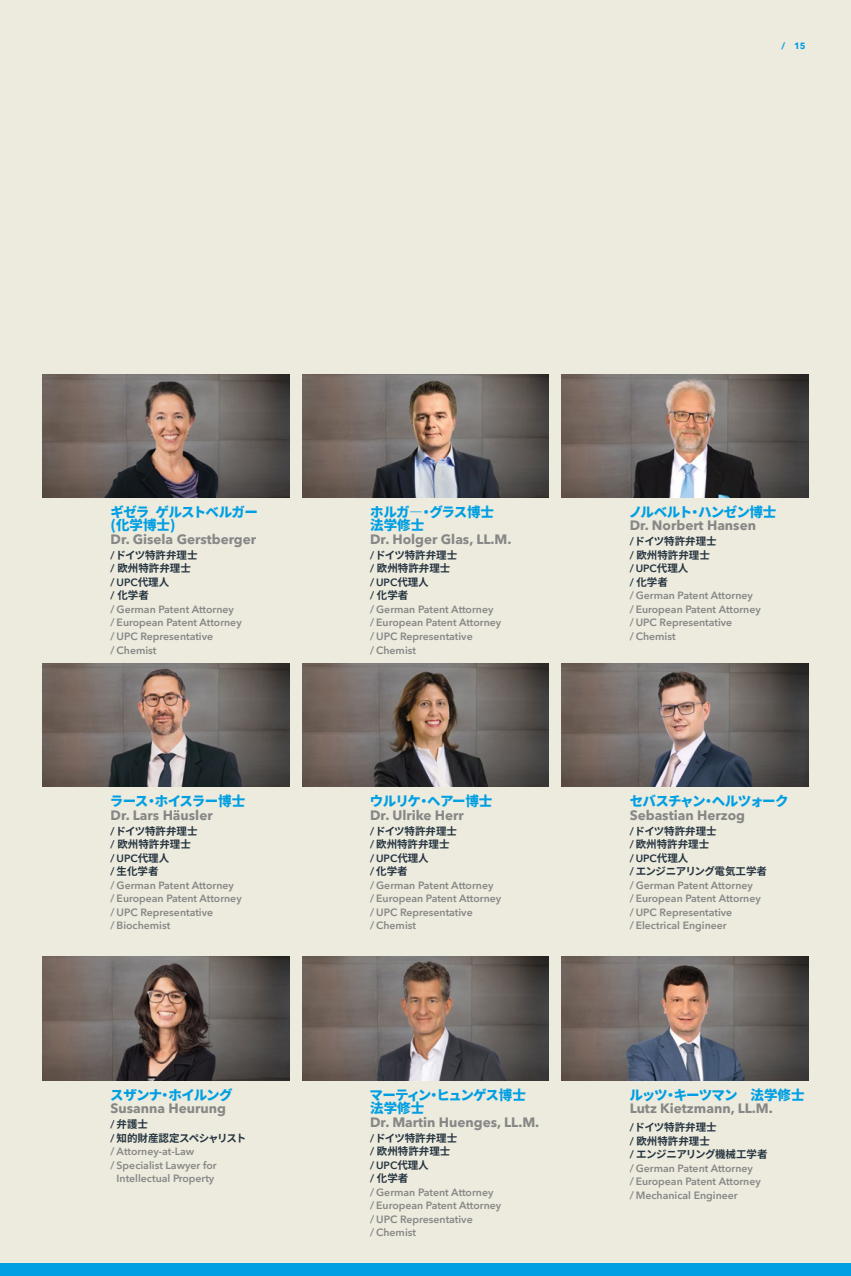
<style>
.page{position:relative;width:851px;height:1276px;background:#fff}
.page>*{position:absolute;margin:0;border:0;box-sizing:border-box;transform-origin:0 0}
.t1{font:700 13.5px "Avenir Next LT Pro";color:#878787}
.t2{font:800 13.5px/13.5px "Source Han Sans";letter-spacing:-.05em;color:#009fe3}
.t3{font:800 13.5px/13.5px "Source Han Sans";letter-spacing:-.015em;color:#009fe3}
.t4{font:600 10.5px/13.5px "Avenir Next LT Pro";color:#878787}
.t5{font:700 10.5px/13.5px "Source Han Sans";color:#253441}
.t6{font:600 10.5px "Avenir Next LT Pro";color:#253441}
.t7{font:700 10.5px "Source Han Sans";letter-spacing:-.045em;color:#253441}
.t8{font:700 9px "Avenir Next LT Pro";color:#009fe3}
.s1{font-family:"Avenir Next LT Pro";font-weight:600}
.s2{font-family:"Source Han Sans";font-weight:700}
</style>
<div class="page">
<div style="left:0;top:0;width:850px;height:1276px;background:#edebdd"></div>
<div style="left:0;top:1263px;width:850px;height:13px;background:#009fe3"></div>
<img style="left:302px;top:374px;width:247px;height:123px">
<img style="left:561px;top:374px;width:247px;height:123px">
<img style="left:43px;top:663px;width:246px;height:124px">
<img style="left:302px;top:663px;width:247px;height:124px">
<img style="left:43px;top:957px;width:246px;height:123px">
<img style="left:302px;top:957px;width:247px;height:123px">
<img style="left:561px;top:663px;width:247px;height:124px">
<img style="left:561px;top:957px;width:247px;height:123px">
<img style="left:43px;top:374px;width:246px;height:123px">
<p class="t8" style="left:781px;top:41px;width:26px">/ 15</p>
<p class="t2" style="left:111px;top:505px;width:149px">ギゼラ ゲルストベルガー(化学博士)</p>
<p class="t1" style="left:111px;top:531px;width:147px">Dr. Gisela Gerstberger</p>
<p class="t5" style="left:111px;top:548px;width:88px"><span class="s1">/</span> ドイツ特許弁理士<span class="s1">/</span> 欧州特許弁理士</p>
<p class="t6" style="left:111px;top:576px;width:60px">/ UPC<span class="s2">代理人</span></p>
<p class="t5" style="left:111px;top:589px;width:40px"><span class="s1">/</span> 化学者</p>
<p class="t4" style="left:111px;top:602px;width:133px">/ German Patent Attorney<br>/ European Patent Attorney / UPC Representative<br>/ Chemist</p>
<p class="t2" style="left:110px;top:794px;width:137px">ラース・ホイスラー博士</p>
<p class="t1" style="left:111px;top:806px;width:104px">Dr. Lars Häusler</p>
<p class="t5" style="left:111px;top:824px;width:88px"><span class="s1">/</span> ドイツ特許弁理士<span class="s1">/</span> 欧州特許弁理士</p>
<p class="t6" style="left:111px;top:851px;width:60px">/ UPC<span class="s2">代理人</span></p>
<p class="t5" style="left:111px;top:865px;width:49px"><span class="s1">/</span> 生化学者</p>
<p class="t4" style="left:111px;top:878px;width:133px">/ German Patent Attorney<br>/ European Patent Attorney / UPC Representative<br>/ Biochemist</p>
<p class="t2" style="left:110px;top:1088px;width:124px">スザンナ・ホイルング</p>
<p class="t1" style="left:111px;top:1100px;width:117px">Susanna Heurung</p>
<p class="t5" style="left:111px;top:1117px;width:137px"><span class="s1">/</span> 弁護士<br><span class="s1">/</span> 知的財産認定スペシャリスト</p>
<p class="t4" style="left:111px;top:1144px;width:85px">/ Attorney-at-Law</p>
<p class="t4" style="left:111px;top:1158px;width:107px">/ Specialist Lawyer for</p>
<p class="t4" style="left:117px;top:1171px;width:99px">Intellectual Property</p>
<p class="t3" style="left:370px;top:505px;width:139px">ホルガ―・グラス博士　法学修士</p>
<p class="t1" style="left:370px;top:531px;width:143px">Dr. Holger Glas, LL.M.</p>
<p class="t5" style="left:370px;top:548px;width:88px"><span class="s1">/</span> ドイツ特許弁理士<span class="s1">/</span> 欧州特許弁理士</p>
<p class="t6" style="left:370px;top:576px;width:60px">/ UPC<span class="s2">代理人</span></p>
<p class="t5" style="left:370px;top:589px;width:40px"><span class="s1">/</span> 化学者</p>
<p class="t4" style="left:370px;top:602px;width:133px">/ German Patent Attorney<br>/ European Patent Attorney / UPC Representative<br>/ Chemist</p>
<p class="t2" style="left:370px;top:794px;width:124px">ウルリケ・ヘアー博士</p>
<p class="t1" style="left:370px;top:806px;width:95px">Dr. Ulrike Herr</p>
<p class="t5" style="left:370px;top:824px;width:88px"><span class="s1">/</span> ドイツ特許弁理士<span class="s1">/</span> 欧州特許弁理士</p>
<p class="t6" style="left:370px;top:851px;width:60px">/ UPC<span class="s2">代理人</span></p>
<p class="t5" style="left:370px;top:865px;width:39px"><span class="s1">/</span> 化学者</p>
<p class="t4" style="left:370px;top:878px;width:133px">/ German Patent Attorney<br>/ European Patent Attorney / UPC Representative<br>/ Chemist</p>
<p class="t2" style="left:369px;top:1088px;width:171px">マーティン・ヒュンゲス博士　法学修士</p>
<p class="t1" style="left:370px;top:1113px;width:171px">Dr. Martin Huenges, LL.M.</p>
<p class="t5" style="left:370px;top:1131px;width:88px"><span class="s1">/</span> ドイツ特許弁理士<span class="s1">/</span> 欧州特許弁理士</p>
<p class="t6" style="left:370px;top:1158px;width:60px">/ UPC<span class="s2">代理人</span></p>
<p class="t5" style="left:370px;top:1171px;width:40px"><span class="s1">/</span> 化学者</p>
<p class="t4" style="left:370px;top:1185px;width:133px">/ German Patent Attorney<br>/ European Patent Attorney / UPC Representative<br>/ Chemist</p>
<p class="t2" style="left:628px;top:505px;width:149px">ノルベルト・ハンゼン博士</p>
<p class="t1" style="left:629px;top:517px;width:128px">Dr. Norbert Hansen</p>
<p class="t5" style="left:629px;top:535px;width:88px"><span class="s1">/</span> ドイツ特許弁理士<span class="s1">/</span> 欧州特許弁理士</p>
<p class="t6" style="left:629px;top:562px;width:60px">/ UPC<span class="s2">代理人</span></p>
<p class="t5" style="left:629px;top:575px;width:40px"><span class="s1">/</span> 化学者</p>
<p class="t4" style="left:629px;top:589px;width:133px">/ German Patent Attorney<br>/ European Patent Attorney / UPC Representative<br>/ Chemist</p>
<p class="t2" style="left:629px;top:794px;width:160px">セバスチャン・ヘルツォーク</p>
<p class="t1" style="left:629px;top:806px;width:117px">Sebastian Herzog</p>
<p class="t5" style="left:629px;top:824px;width:88px"><span class="s1">/</span> ドイツ特許弁理士<span class="s1">/</span> 欧州特許弁理士</p>
<p class="t6" style="left:629px;top:851px;width:60px">/ UPC<span class="s2">代理人</span></p>
<p class="t7" style="left:629px;top:865px;width:139px"><span class="s1">/</span> エンジニアリング電気工学者</p>
<p class="t4" style="left:629px;top:878px;width:133px">/ German Patent Attorney<br>/ European Patent Attorney / UPC Representative<br>/ Electrical Engineer</p>
<p class="t2" style="left:629px;top:1088px;width:177px">ルッツ・キーツマン　法学修士</p>
<p class="t1" style="left:629px;top:1100px;width:145px">Lutz Kietzmann, LL.M.</p>
<p class="t5" style="left:629px;top:1120px;width:139px"><span class="s1">/</span> ドイツ特許弁理士<br><span class="s1">/</span> 欧州特許弁理士<br><span class="s1">/</span> エンジニアリング機械工学者</p>
<p class="t4" style="left:629px;top:1161px;width:133px">/ German Patent Attorney<br>/ European Patent Attorney / Mechanical Engineer</p>
</div>
